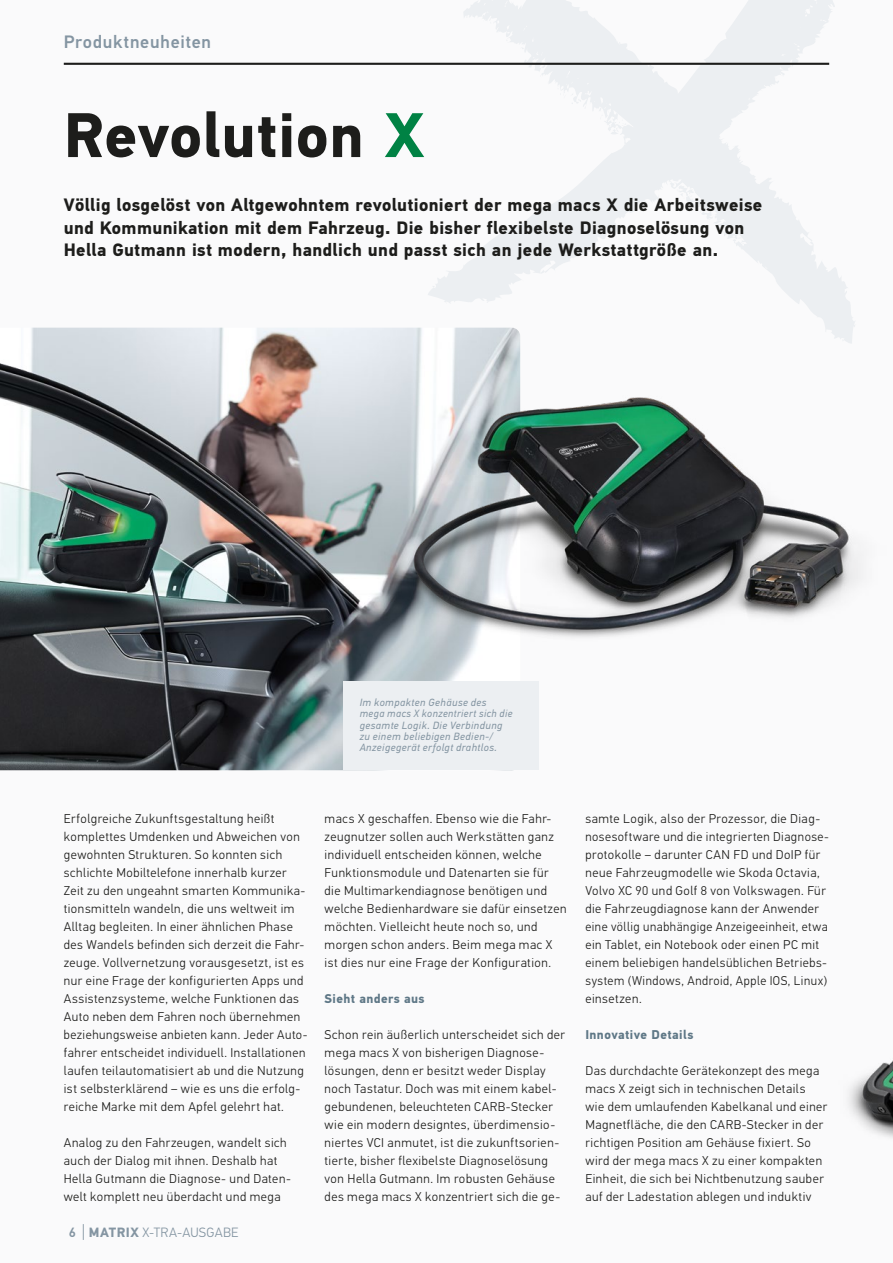
<style>
.page{position:relative;width:893px;height:1263px;background:#fafafb}
.page>*{position:absolute;margin:0;border:0;box-sizing:border-box;transform-origin:0 0}
.Head_42_48{font:700 63px "Hella DIN Universal";letter-spacing:.005em;color:#1d1d1b}
.Head_12_15{font:700 18px/22.5px "Hella DIN Universal";letter-spacing:.02em;color:#1d1d1b}
.Kolumnentitel_L{font:500 18px "Hella DIN Universal";letter-spacing:.04em;color:#8495a2}
.Seitenzahl{font:300 13.5px "Hella DIN Universal";letter-spacing:.02em;color:#8495a2}
.Text_8_5_12{font:300 12.75px/18px "Hella DIN Universal";letter-spacing:.04em;color:#1d1d1b}
.Text_8_5_12-2{font:700 12.75px "Hella DIN Universal";letter-spacing:.03em;color:#5e7786}
.Text_7_7_5_bildunter{font:italic 10.5px/11.2px "Hella DIN Universal";letter-spacing:.04em;color:#8495a2}
.s1{color:#008244}
.s2{font-weight:500}
.s3{font-size:18px}
.s4{font-weight:700}
</style>
<div class="page">
<svg style="left:806px;top:269px;width:49px;height:74px;fill:#eceff2"></svg>
<svg style="left:428px;top:62px;width:395px;height:242px"></svg>
<svg style="left:463px;top:0;width:373px;height:303px"></svg>
<hr style="left:64px;top:63px;width:765px;height:2px;background:#1d1d1b">
<img style="left:0;top:328px;width:520px;height:442px">
<div style="left:343px;top:681px;width:195px;height:89px;background:#eceff2"></div>
<img style="left:374px;top:344px;width:484px;height:345px">
<img style="left:849px;top:1060px;width:44px;height:78px">
<p class="Kolumnentitel_L" style="left:64px;top:30px;width:149px">Produktneuheiten</p>
<p class="Head_42_48" style="left:64px;top:94px;width:362px">Revolution <span class="s1">X</span></p>
<p class="Head_12_15" style="left:64px;top:195px;width:700px">Völlig losgelöst von Altgewohntem revolutioniert der mega macs X die Arbeitsweise und Kommunikation mit dem Fahrzeug. Die bisher flexibelste Diagnoselösung von<br>Hella Gutmann ist modern, handlich und passt sich an jede Werkstattgröße an.</p>
<p class="Text_7_7_5_bildunter" style="left:360px;top:697px;width:154px">Im kompakten Gehäuse des mega macs X konzentriert sich die gesamte Logik. Die Verbindung zu einem beliebigen Bedien-/<br>Anzeigegerät erfolgt drahtlos.</p>
<p class="Text_8_5_12" style="left:64px;top:811px;width:245px">Erfolgreiche Zukunftsgestaltung heißt komplettes Umdenken und Abweichen von gewohnten Strukturen. So konnten sich schlichte Mobiltelefone innerhalb kurzer Zeit zu den ungeahnt smarten Kommunika&shy;tionsmitteln wandeln, die uns weltweit im Alltag begleiten. In einer ähnlichen Phase des Wandels befinden sich derzeit die Fahr&shy;zeuge. Vollvernetzung vorausgesetzt, ist es nur eine Frage der konfigurierten Apps und Assistenzsysteme, welche Funktionen das Auto neben dem Fahren noch übernehmen beziehungsweise anbieten kann. Jeder Auto&shy;fahrer entscheidet individuell. Installationen laufen teilautomatisiert ab und die Nutzung ist selbsterklärend – wie es uns die erfolg&shy;reiche Marke mit dem Apfel gelehrt hat.</p>
<p class="Text_8_5_12" style="left:64px;top:1135px;width:229px">Analog zu den Fahrzeugen, wandelt sich auch der Dialog mit ihnen. Deshalb hat Hella Gutmann die Diagnose- und Daten&shy;welt komplett neu überdacht und mega</p>
<p class="Seitenzahl" style="left:69px;top:1224px;width:171px"><span class="s2">6</span> <span class="s3">|</span> <span class="s4">MATRIX</span> X-TRA-AUSGABE</p>
<p class="Text_8_5_12" style="left:325px;top:811px;width:243px">macs X geschaffen. Ebenso wie die Fahr&shy;zeugnutzer sollen auch Werkstätten ganz individuell entscheiden können, welche Funktionsmodule und Datenarten sie für die Multimarkendiagnose benötigen und welche Bedienhardware sie dafür einsetzen möchten. Vielleicht heute noch so, und morgen schon anders. Beim mega mac X ist dies nur eine Frage der Konfiguration.</p>
<p class="Text_8_5_12-2" style="left:325px;top:990px;width:102px">Sieht anders aus</p>
<p class="Text_8_5_12" style="left:325px;top:1027px;width:242px">Schon rein äußerlich unterscheidet sich der mega macs X von bisherigen Diagnose&shy;lösungen, denn er besitzt weder Display noch Tastatur. Doch was mit einem kabel&shy;gebundenen, beleuchteten CARB-Stecker wie ein modern designtes, überdimensio&shy;niertes VCI anmutet, ist die zukunftsorien&shy;tierte, bisher flexibelste Diagnoselösung von Hella Gutmann. Im robusten Gehäuse des mega macs X konzentriert sich die ge-</p>
<p class="Text_8_5_12" style="left:585px;top:811px;width:245px">samte Logik, also der Prozessor, die Diag&shy;nosesoftware und die integrierten Diagnose&shy;protokolle – darunter CAN FD und DoIP für neue Fahrzeugmodelle wie Skoda Octavia, Volvo XC 90 und Golf 8 von Volkswagen. Für die Fahrzeugdiagnose kann der Anwender eine völlig unabhängige Anzeigeeinheit, etwa ein Tablet, ein Notebook oder einen PC mit einem beliebigen handelsüblichen Betriebs&shy;system (Windows, Android, Apple IOS, Linux) einsetzen.</p>
<p class="Text_8_5_12-2" style="left:585px;top:1026px;width:109px">Innovative Details</p>
<p class="Text_8_5_12" style="left:585px;top:1063px;width:243px">Das durchdachte Gerätekonzept des mega macs X zeigt sich in technischen Details wie dem umlaufenden Kabelkanal und einer Magnetfläche, die den CARB-Stecker in der richtigen Position am Gehäuse fixiert. So wird der mega macs X zu einer kompakten Einheit, die sich bei Nichtbenutzung sauber auf der Ladestation ablegen und induktiv</p>
</div>
